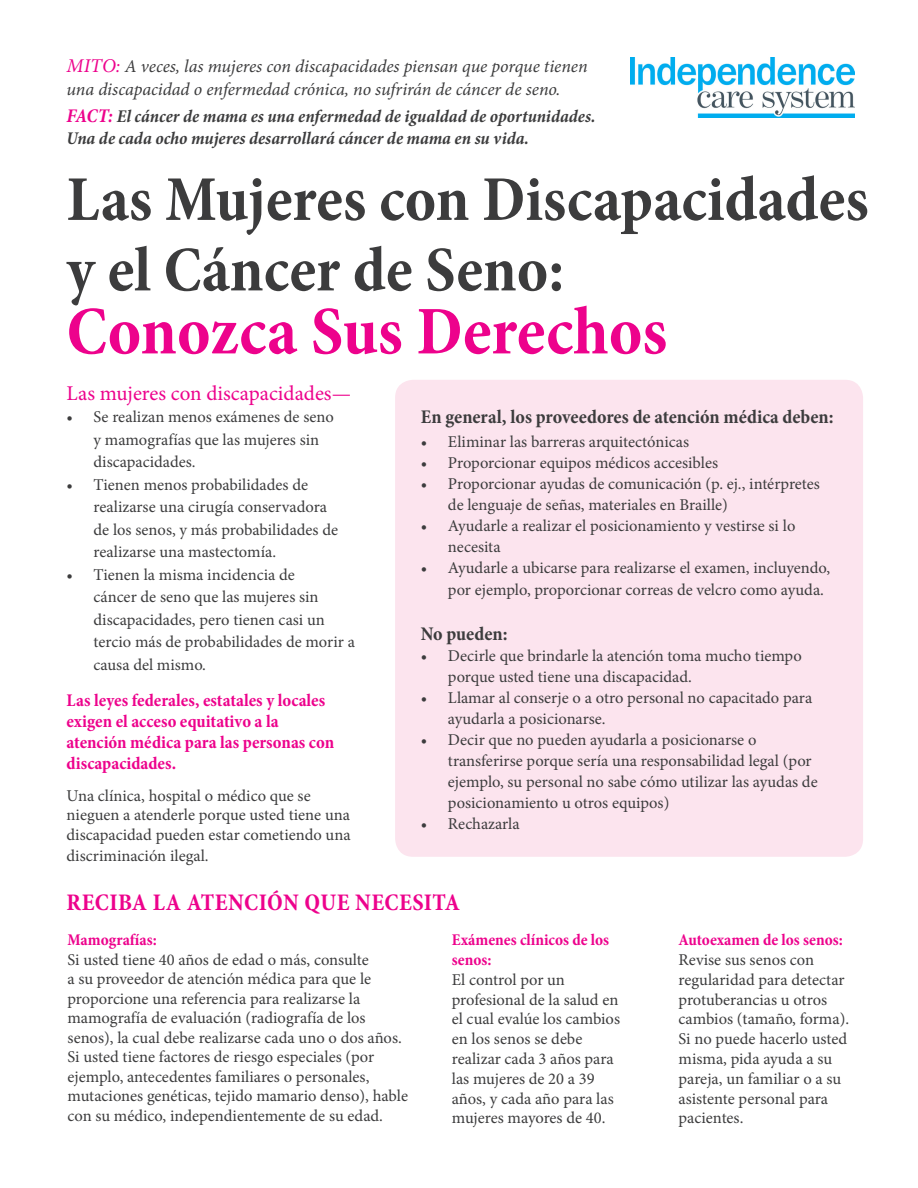
<style>
.page{position:relative;width:918px;height:1188px;background:#fff}
.page>*{position:absolute;margin:0;border:0;box-sizing:border-box;transform-origin:0 0}
.t1{font:700 condensed 69px "Minion Pro";color:#ed028c}
.t2{font:700 condensed 64.5px "Minion Pro";color:#3c3c3d}
.t3{font:700 condensed 24px "Minion Pro";letter-spacing:.02em;color:#ed028c}
.t4{font:21px "Minion Pro";color:#ed028c}
.t5{font:700 condensed 19.5px "Minion Pro";color:#3c3c3d}
.t6{font:italic 18px/23.4px "Minion Pro";letter-spacing:-.005em;color:#3c3c3d}
.t7{font:italic 700 condensed 18px/21.6px "Minion Pro";letter-spacing:-.005em;color:#3c3c3d}
.t8{font:700 condensed 18px/21.1px "Minion Pro";color:#ed028c}
.t9{font:16.5px/19.8px "Minion Pro";color:#3c3c3d}
.t10{font:700 condensed 16.5px/19.8px "Minion Pro";color:#ed028c}
.s1{font-size:19.5px;color:#ed028c}
</style>
<div class="page">
<div style="left:395px;top:380px;width:468px;height:477px;background:#fce4ee;border-radius:18px"></div>
<img style="left:630px;top:58px;width:225px;height:60px">
<p class="t6" style="left:67px;top:54px;width:523px"><span class="s1">MITO:</span> A veces, las mujeres con discapacidades piensan que porque tienen una discapacidad o enfermedad crónica, no sufrirán de cáncer de seno.</p>
<p class="t7" style="left:67px;top:106px;width:530px"><span class="s1">FACT:</span> El cáncer de mama es una enfermedad de igualdad de oportunidades.<br>Una de cada ocho mujeres desarrollará cáncer de mama en su vida.</p>
<p class="t2" style="left:67px;top:155px;width:804px">Las Mujeres con Discapacidades</p>
<p class="t2" style="left:67px;top:225px;width:499px">y el Cáncer de Seno:</p>
<p class="t1" style="left:67px;top:284px;width:602px">Conozca Sus Derechos</p>
<p class="t4" style="left:67px;top:379px;width:286px">Las mujeres con discapacidades—</p>
<p class="t9" style="left:94px;top:406px;width:242px;line-height:22.5px;text-indent:-27px">• Se realizan menos exámenes de seno y mamografías que las mujeres sin discapacidades.</p>
<p class="t9" style="left:94px;top:473px;width:246px;line-height:22.5px;text-indent:-27px">• Tienen menos probabilidades de realizarse una cirugía conservadora de los senos, y más probabilidades de realizarse una mastectomía.</p>
<p class="t9" style="left:94px;top:563px;width:263px;line-height:22.5px;text-indent:-27px">• Tienen la misma incidencia de<br>cáncer de seno que las mujeres sin discapacidades, pero tienen casi un tercio más de probabilidades de morir a causa del mismo.</p>
<p class="t8" style="left:67px;top:689px;width:269px">Las leyes federales, estatales y locales exigen el acceso equitativo a la atención médica para las personas con discapacidades.</p>
<p class="t9" style="left:67px;top:786px;width:285px">Una clínica, hospital o médico que se nieguen a atenderle porque usted tiene una discapacidad pueden estar cometiendo una</p>
<p class="t9" style="left:67px;top:846px;width:144px">discriminación ilegal.</p>
<p class="t5" style="left:421px;top:403px;width:414px">En general, los proveedores de atención médica deben:</p>
<p class="t9" style="left:421px;top:432px;width:270px">• Eliminar las barreras arquitectónicas</p>
<p class="t9" style="left:421px;top:453px;width:299px">• Proporcionar equipos médicos accesibles</p>
<p class="t9" style="left:448px;top:473px;width:374px;line-height:21px;text-indent:-27px">• Proporcionar ayudas de comunicación (p. ej., intérpretes de lenguaje de señas, materiales en Braille)</p>
<p class="t9" style="left:448px;top:515px;width:349px;line-height:21px;text-indent:-27px">• Ayudarle a realizar el posicionamiento y vestirse si lo necesita</p>
<p class="t9" style="left:448px;top:557px;width:384px;line-height:21.6px;text-indent:-27px">• Ayudarle a ubicarse para realizarse el examen, incluyendo, por ejemplo, proporcionar correas de velcro como ayuda.</p>
<p class="t5" style="left:421px;top:620px;width:88px">No pueden:</p>
<p class="t9" style="left:448px;top:645px;width:355px;line-height:21px;text-indent:-27px">• Decirle que brindarle la atención toma mucho tiempo porque usted tiene una discapacidad.</p>
<p class="t9" style="left:448px;top:687px;width:366px;line-height:21px;text-indent:-27px">• Llamar al conserje o a otro personal no capacitado para ayudarla a posicionarse.</p>
<p class="t9" style="left:448px;top:729px;width:371px;line-height:21px;text-indent:-27px">• Decir que no pueden ayudarla a posicionarse o transferirse porque sería una responsabilidad legal (por ejemplo, su personal no sabe cómo utilizar las ayudas de posicionamiento u otros equipos)</p>
<p class="t9" style="left:421px;top:814px;width:100px">• Rechazarla</p>
<p class="t3" style="left:67px;top:886px;width:395px">RECIBA LA ATENCIÓN QUE NECESITA</p>
<p class="t10" style="left:68px;top:930px;width:91px">Mamografías:</p>
<p class="t9" style="left:68px;top:950px;width:342px">Si usted tiene 40 años de edad o más, consulte<br>a su proveedor de atención médica para que le proporcione una referencia para realizarse la mamografía de evaluación (radiografía de los senos), la cual debe realizarse cada uno o dos años.<br>Si usted tiene factores de riesgo especiales (por ejemplo, antecedentes familiares o personales, mutaciones genéticas, tejido mamario denso), hable con su médico, independientemente de su edad.</p>
<p class="t10" style="left:452px;top:930px;width:159px">Exámenes clínicos de los senos:</p>
<p class="t9" style="left:452px;top:970px;width:170px">El control por un profesional de la salud en el cual evalúe los cambios en los senos se debe realizar cada 3 años para las mujeres de 20 a 39 años, y cada año para las mujeres mayores de 40.</p>
<p class="t10" style="left:679px;top:930px;width:166px">Autoexamen de los senos:</p>
<p class="t9" style="left:679px;top:950px;width:172px">Revise sus senos con regularidad para detectar protuberancias u otros cambios (tamaño, forma).<br>Si no puede hacerlo usted misma, pida ayuda a su pareja, un familiar o a su asistente personal para pacientes.</p>
</div>
